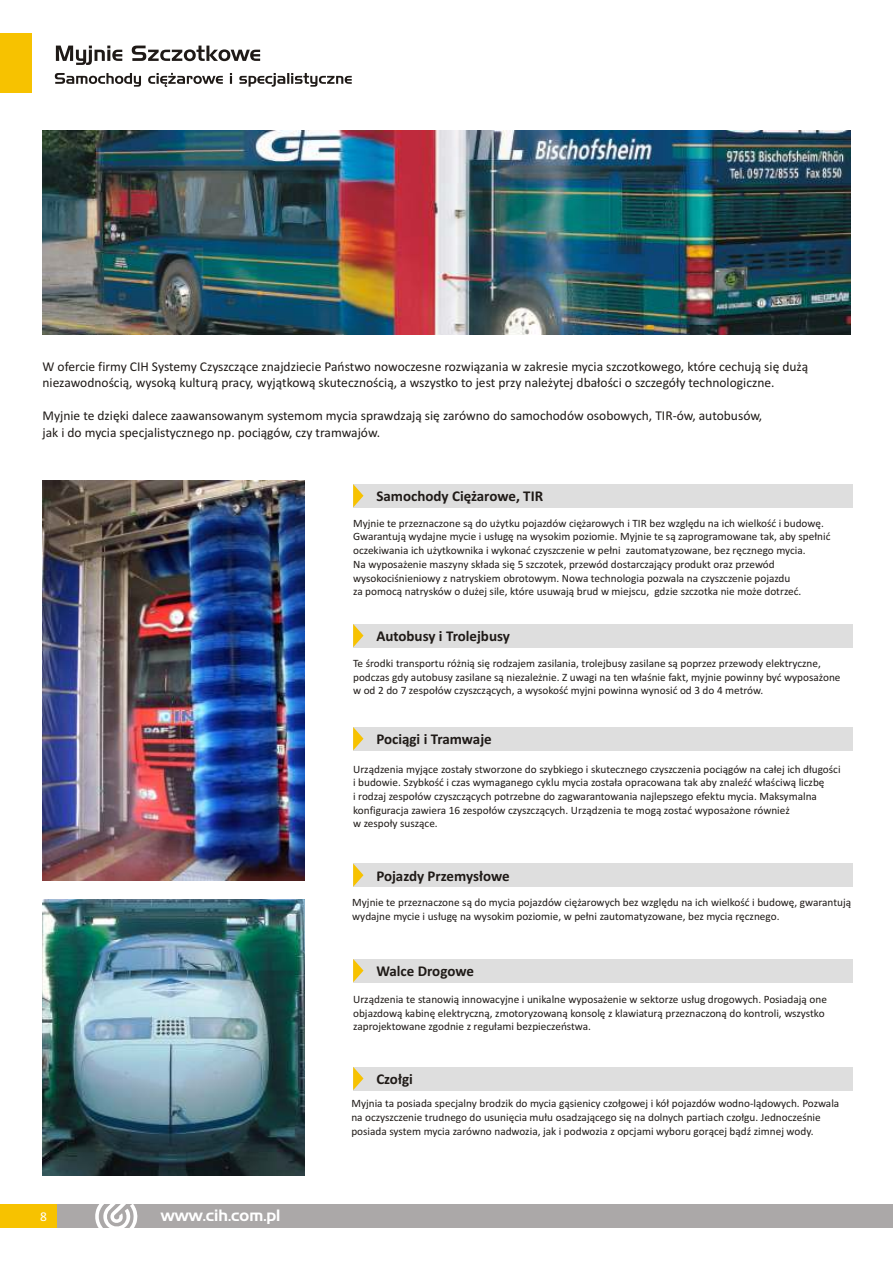
<style>
.page{position:relative;width:893px;height:1263px;background:#fff}
.page>*{position:absolute;margin:0;border:0;box-sizing:border-box;transform-origin:0 0}
.t1{font:15.9px "Handel PL";color:#fff}
.t2{font:700 15px "Calibri";color:#1f1a17}
.t3{font:13.5px/16.5px "Calibri";color:#1f1a17}
.t4{font:13.5px "Calibri";color:#fff}
.t5{font:11.25px/13.8px "Calibri";color:#1f1a17}
</style>
<div class="page">
<div style="left:57px;top:1204px;width:836px;height:24px;background:#aba8a8"></div>
<div style="left:0;top:1204px;width:57px;height:24px;background:#f7c200"></div>
<div style="left:0;top:33px;width:31px;height:60px;background:#f7c200"></div>
<svg style="left:95px;top:1204px;width:43px;height:24px"></svg>
<div style="left:353px;top:484px;width:500px;height:23px;background:#dedede"></div>
<svg style="left:353px;top:484px;width:10px;height:23px"></svg>
<svg style="left:56px;top:46px;width:204px;height:19px"></svg>
<svg style="left:55px;top:73px;width:297px;height:14px"></svg>
<img style="left:43px;top:131px;width:807px;height:203px">
<div style="left:353px;top:624px;width:500px;height:23px;background:#dedede"></div>
<svg style="left:353px;top:624px;width:10px;height:23px"></svg>
<div style="left:353px;top:727px;width:500px;height:23px;background:#dedede"></div>
<svg style="left:353px;top:727px;width:10px;height:23px"></svg>
<div style="left:353px;top:863px;width:500px;height:24px;background:#dedede"></div>
<svg style="left:353px;top:863px;width:10px;height:24px"></svg>
<div style="left:353px;top:959px;width:500px;height:23px;background:#dedede"></div>
<svg style="left:353px;top:959px;width:10px;height:23px"></svg>
<div style="left:353px;top:1067px;width:500px;height:23px;background:#dedede"></div>
<svg style="left:353px;top:1067px;width:10px;height:23px"></svg>
<img style="left:43px;top:480px;width:261px;height:401px">
<img style="left:43px;top:900px;width:261px;height:276px">
<p class="t3" style="left:43px;top:359px;width:767px">W ofercie firmy CIH Systemy Czyszczące znajdziecie Państwo nowoczesne rozwiązania w zakresie mycia szczotkowego, które cechują się dużą niezawodnością, wysoką kulturą pracy, wyjątkową skutecznością, a wszystko to jest przy należytej dbałości o szczegóły technologiczne.</p>
<p class="t3" style="left:42px;top:409px;width:721px">Myjnie te dzięki dalece zaawansowanym systemom mycia sprawdzają się zarówno do samochodów osobowych, TIR-ów, autobusów, jak i do mycia specjalistycznego np. pociągów, czy tramwajów.</p>
<h2 class="t2" style="left:376px;top:490px;width:168px">Samochody Ciężarowe, TIR</h2>
<p class="t5" style="left:353px;top:517px;width:479px">Myjnie te przeznaczone są do użytku pojazdów ciężarowych i TIR bez względu na ich wielkość i budowę.<br>Gwarantują wydajne mycie i usługę na wysokim poziomie. Myjnie te są zaprogramowane tak, aby spełnić oczekiwania ich użytkownika i wykonać czyszczenie w pełni zautomatyzowane, bez ręcznego mycia.<br>Na wyposażenie maszyny składa się 5 szczotek, przewód dostarczający produkt oraz przewód wysokociśnieniowy z natryskiem obrotowym. Nowa technologia pozwala na czyszczenie pojazdu<br>za pomocą natrysków o dużej sile, które usuwają brud w miejscu, gdzie szczotka nie może dotrzeć.</p>
<h2 class="t2" style="left:376px;top:630px;width:135px">Autobusy i Trolejbusy</h2>
<p class="t5" style="left:353px;top:657px;width:489px">Te środki transportu różnią się rodzajem zasilania, trolejbusy zasilane są poprzez przewody elektryczne, podczas gdy autobusy zasilane są niezależnie. Z uwagi na ten właśnie fakt, myjnie powinny być wyposażone w od 2 do 7 zespołów czyszczących, a wysokość myjni powinna wynosić od 3 do 4 metrów.</p>
<h2 class="t2" style="left:376px;top:733px;width:117px">Pociągi i Tramwaje</h2>
<p class="t5" style="left:353px;top:763px;width:489px">Urządzenia myjące zostały stworzone do szybkiego i skutecznego czyszczenia pociągów na całej ich długości i budowie. Szybkość i czas wymaganego cyklu mycia została opracowana tak aby znaleźć właściwą liczbę<br>i rodzaj zespołów czyszczących potrzebne do zagwarantowania najlepszego efektu mycia. Maksymalna konfiguracja zawiera 16 zespołów czyszczących. Urządzenia te mogą zostać wyposażone również<br>w zespoły suszące.</p>
<h2 class="t2" style="left:376px;top:869px;width:135px">Pojazdy Przemysłowe</h2>
<p class="t5" style="left:352px;top:896px;width:500px">Myjnie te przeznaczone są do mycia pojazdów ciężarowych bez względu na ich wielkość i budowę, gwarantują wydajne mycie i usługę na wysokim poziomie, w pełni zautomatyzowane, bez mycia ręcznego.</p>
<h2 class="t2" style="left:376px;top:965px;width:99px">Walce Drogowe</h2>
<p class="t5" style="left:353px;top:993px;width:475px">Urządzenia te stanowią innowacyjne i unikalne wyposażenie w sektorze usług drogowych. Posiadają one objazdową kabinę elektryczną, zmotoryzowaną konsolę z klawiaturą przeznaczoną do kontroli, wszystko zaprojektowane zgodnie z regułami bezpieczeństwa.</p>
<h2 class="t2" style="left:376px;top:1073px;width:38px">Czołgi</h2>
<p class="t4" style="left:40px;top:1210px;width:8px">8</p>
<h1 class="t1" style="left:161px;top:1206px;width:121px">www.cih.com.pl</h1>
<p class="t5" style="left:351px;top:1097px;width:489px">Myjnia ta posiada specjalny brodzik do mycia gąsienicy czołgowej i kół pojazdów wodno-lądowych. Pozwala na oczyszczenie trudnego do usunięcia mułu osadzającego się na dolnych partiach czołgu. Jednocześnie posiada system mycia zarówno nadwozia, jak i podwozia z opcjami wyboru gorącej bądź zimnej wody.</p>
</div>
